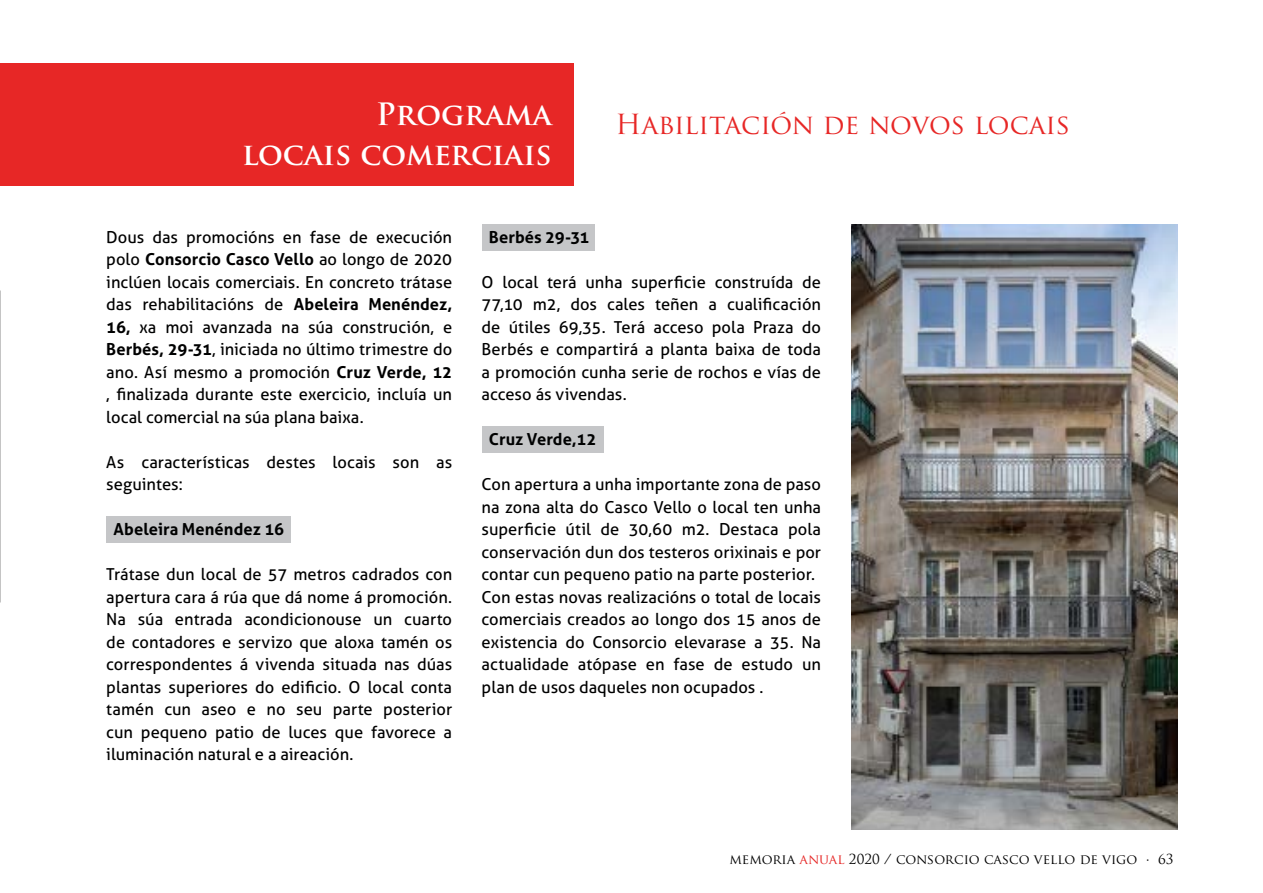
<style>
.page{position:relative;width:1263px;height:893px;background:#fff}
.page>*{position:absolute;margin:0;border:0;box-sizing:border-box;transform-origin:0 0}
.t1{font:700 30px/40.2px "Trajan Pro";color:#fff;text-align:right}
.t2{font:27px "Trajan Pro";color:#e72726}
.t3{font:16.5px/22.5px "Aller";color:#000101;text-align:justify}
.t4{font:700 16.5px "Aller";color:#000101}
.t5{font:13.5px "Trajan Pro";color:#000}
.s1{font-weight:700}
.s2{color:#e72726}
</style>
<div class="page">
<div style="left:106px;top:516px;width:185px;height:26px;background:#c5c6c8"></div>
<div style="left:482px;top:426px;width:122px;height:27px;background:#c5c6c8"></div>
<div style="left:482px;top:224px;width:112px;height:27px;background:#c5c6c8"></div>
<div style="left:0;top:64px;width:573px;height:122px;background:#e72726"></div>
<img style="left:851px;top:224px;width:327px;height:605px">
<h1 class="t1" style="left:242px;top:94px;width:311px">Programa<br>locais comerciais</h1>
<h2 class="t2" style="left:615px;top:107px;width:456px">Habilitación de novos locais</h2>
<p class="t3" style="left:106px;top:225px;width:347px">Dous das promocións en fase de execución polo <span class="s1">Consorcio Casco Vello</span> ao longo de 2020 inclúen locais comerciais. En concreto trátase das rehabilitacións de <span class="s1">Abeleira Menéndez, 16,</span> xa moi avanzada na súa construción, e <span class="s1">Berbés, 29-31</span>, iniciada no último trimestre do ano. Así mesmo a promoción <span class="s1">Cruz Verde, 12 </span>, finalizada durante este exercicio, incluía un local comercial na súa plana baixa.</p>
<p class="t3" style="left:106px;top:450px;width:347px">As características destes locais son as seguintes:</p>
<p class="t4" style="left:114px;top:519px;width:172px">Abeleira Menéndez 16</p>
<p class="t3" style="left:106px;top:563px;width:347px">Trátase dun local de 57 metros cadrados con apertura cara á rúa que dá nome á promoción.<br>Na súa entrada acondicionouse un cuarto de contadores e servizo que aloxa tamén os correspondentes á vivenda situada nas dúas plantas superiores do edificio. O local conta tamén cun aseo e no seu parte posterior cun pequeno patio de luces que favorece a iluminación natural e a aireación.</p>
<p class="t4" style="left:489px;top:227px;width:102px">Berbés 29-31</p>
<p class="t3" style="left:482px;top:270px;width:341px">O local terá unha superficie construída de 77,10 m2, dos cales teñen a cualificación de útiles 69,35. Terá acceso pola Praza do Berbés e compartirá a planta baixa de toda a promoción cunha serie de rochos e vías de acceso ás vivendas.</p>
<p class="t4" style="left:489px;top:429px;width:109px">Cruz Verde,12</p>
<p class="t3" style="left:482px;top:473px;width:341px;text-align:left">Con apertura a unha importante zona de paso na zona alta do Casco Vello o local ten unha superficie útil de 30,60 m2. Destaca pola conservación dun dos testeros orixinais e por contar cun pequeno patio na parte posterior.<br>Con estas novas realizacións o total de locais comerciais creados ao longo dos 15 anos de existencia do Consorcio elevarase a 35. Na actualidade atópase en fase de estudo un plan de usos daqueles non ocupados .</p>
<p class="t5" style="left:729px;top:850px;width:446px">memoria <span class="s2">anual</span> 2020 / consorcio casco vello de vigo · 63</p>
</div>
